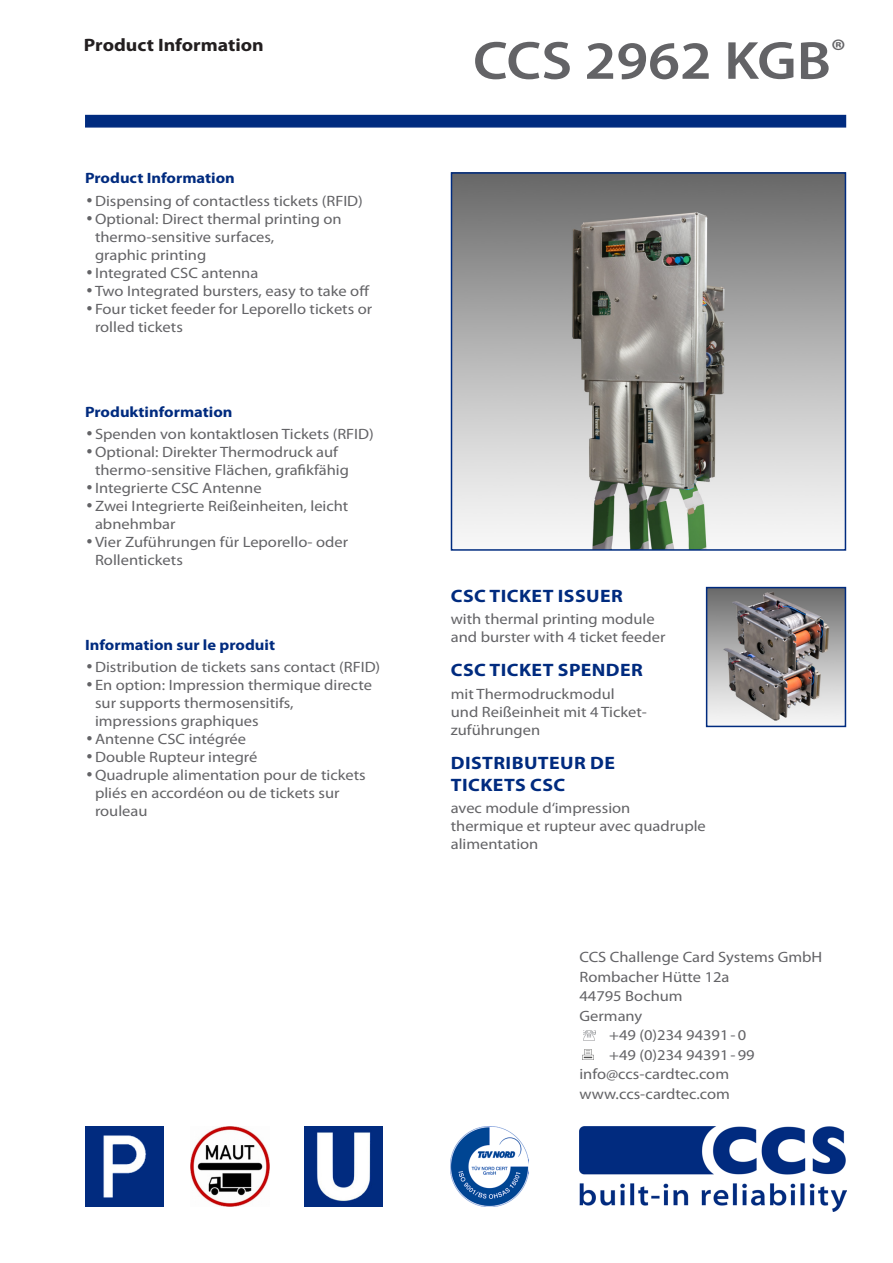
<style>
.page{position:relative;width:893px;height:1263px;background:#fff}
.page>*{position:absolute;margin:0;border:0;box-sizing:border-box;transform-origin:0 0}
.t1{font:600 54px "Myriad Pro";color:#636366;scale:1.1 1}
.Blau_aufzählung{font:700 18px/21.6px "Myriad Pro";letter-spacing:.02em;color:#002b7f;scale:1.1 1}
.t2{font:700 18px "Myriad Pro";color:#231f20;scale:1.1 1}
.Aufzählung_grau{font:15px/18px "Myriad Pro";color:#636366;scale:1.1 1}
.Unterzeile_grau{font:15px/18px "Myriad Pro";color:#636366;scale:1.1 1}
.Blau_aufzählung-2{font:700 15px "Myriad Pro";color:#002b7f;scale:1.1 1}
.s1{font-family:"Kabel IT Cby BT"}
</style>
<div class="page">
<div style="left:85px;top:115px;width:761px;height:13px;background:#002b7f;border:2px solid #002b7f"></div>
<img style="left:304px;top:1126px;width:79px;height:80px">
<img style="left:85px;top:1126px;width:78px;height:80px">
<img style="left:191px;top:1126px;width:78px;height:80px">
<img style="left:579px;top:1126px;width:267px;height:86px">
<svg style="left:583px;top:1030px;width:13px;height:10px"></svg>
<svg style="left:583px;top:1049px;width:10px;height:11px"></svg>
<img style="left:451px;top:1126px;width:78px;height:80px">
<img style="left:454px;top:175px;width:389px;height:373px">
<div style="left:451px;top:172px;width:395px;height:379px;border:2px solid #002b7f"></div>
<img style="left:709px;top:590px;width:134px;height:133px">
<div style="left:706px;top:587px;width:140px;height:140px;border:2px solid #002b7f"></div>
<p class="t2" style="left:84px;top:33px;width:165px">Product Information</p>
<p class="Blau_aufzählung-2" style="left:85px;top:169px;width:138px">Product Information</p>
<p class="Aufzählung_grau" style="left:85px;top:191px;width:254px"><span class="s1">•</span> Dispensing of contactless tickets (RFID)</p>
<p class="Aufzählung_grau" style="left:95px;top:209px;width:226px;text-indent:-10px"><span class="s1">•</span> Optional: Direct thermal printing on thermo-sensitive surfaces,<br>graphic printing</p>
<p class="Aufzählung_grau" style="left:85px;top:263px;width:159px"><span class="s1">•</span> Integrated CSC antenna</p>
<p class="Aufzählung_grau" style="left:85px;top:281px;width:260px"><span class="s1">•</span> Two Integrated bursters, easy to take off</p>
<p class="Aufzählung_grau" style="left:95px;top:299px;width:253px;text-indent:-10px"><span class="s1">•</span> Four ticket feeder for Leporello tickets or rolled tickets</p>
<p class="Blau_aufzählung-2" style="left:85px;top:402px;width:136px">Produktinformation</p>
<p class="Aufzählung_grau" style="left:85px;top:424px;width:264px"><span class="s1">•</span> Spenden von kontaktlosen Tickets (RFID)</p>
<p class="Aufzählung_grau" style="left:95px;top:442px;width:232px;text-indent:-10px"><span class="s1">•</span> Optional: Direkter Thermodruck auf thermo-sensitive Flächen, grafikfähig</p>
<p class="Aufzählung_grau" style="left:85px;top:478px;width:162px"><span class="s1">•</span> Integrierte CSC Antenne</p>
<p class="Aufzählung_grau" style="left:95px;top:496px;width:232px;text-indent:-10px"><span class="s1">•</span> Zwei Integrierte Reißeinheiten, leicht abnehmbar</p>
<p class="Aufzählung_grau" style="left:95px;top:532px;width:232px;text-indent:-10px"><span class="s1">•</span> Vier Zuführungen für Leporello- oder<br>Rollentickets</p>
<p class="Blau_aufzählung-2" style="left:85px;top:635px;width:174px">Information sur le produit</p>
<p class="Aufzählung_grau" style="left:85px;top:657px;width:270px"><span class="s1">•</span> Distribution de tickets sans contact (RFID)</p>
<p class="Aufzählung_grau" style="left:95px;top:675px;width:253px;text-indent:-10px"><span class="s1">•</span> En option: Impression thermique directe sur supports thermosensitifs, impressions graphiques</p>
<p class="Aufzählung_grau" style="left:85px;top:729px;width:148px"><span class="s1">•</span> Antenne CSC intégrée</p>
<p class="Aufzählung_grau" style="left:85px;top:747px;width:158px"><span class="s1">•</span> Double Rupteur integré</p>
<p class="Aufzählung_grau" style="left:95px;top:765px;width:248px;text-indent:-10px"><span class="s1">•</span> Quadruple alimentation pour de tickets pliés en accordéon ou de tickets sur rouleau</p>
<p class="t1" style="left:473px;top:26px;width:341px">CCS 2962 KGB<sup>®</sup></p>
<p class="Blau_aufzählung" style="left:451px;top:584px;width:158px">CSC TICKET ISSUER</p>
<p class="Unterzeile_grau" style="left:451px;top:610px;width:197px">with thermal printing module and burster with 4 ticket feeder</p>
<p class="Blau_aufzählung" style="left:451px;top:659px;width:176px">CSC TICKET SPENDER</p>
<p class="Unterzeile_grau" style="left:451px;top:684px;width:180px">mit Thermodruckmodul<br>und Reißeinheit mit 4 Ticket&shy;zuführungen</p>
<p class="Blau_aufzählung" style="left:451px;top:751px;width:151px">DISTRIBUTEUR DE<br>TICKETS CSC</p>
<p class="Unterzeile_grau" style="left:451px;top:798px;width:233px">avec module d‘impression thermique et rupteur avec quadruple alimentation</p>
<p class="Aufzählung_grau" style="left:579px;top:948px;width:222px">CCS Challenge Card Systems GmbH</p>
<p class="Aufzählung_grau" style="left:579px;top:967px;width:138px">Rombacher Hütte 12a</p>
<p class="Aufzählung_grau" style="left:579px;top:987px;width:95px">44795 Bochum</p>
<p class="Aufzählung_grau" style="left:579px;top:1006px;width:59px">Germany</p>
<p class="Aufzählung_grau" style="left:609px;top:1026px;width:126px">+49 (0)234 94391-0</p>
<p class="Aufzählung_grau" style="left:609px;top:1045px;width:134px">+49 (0)234 94391-99</p>
<p class="Aufzählung_grau" style="left:579px;top:1065px;width:138px">info@ccs-cardtec.com</p>
<p class="Aufzählung_grau" style="left:579px;top:1084px;width:138px">www.ccs-cardtec.com</p>
</div>
